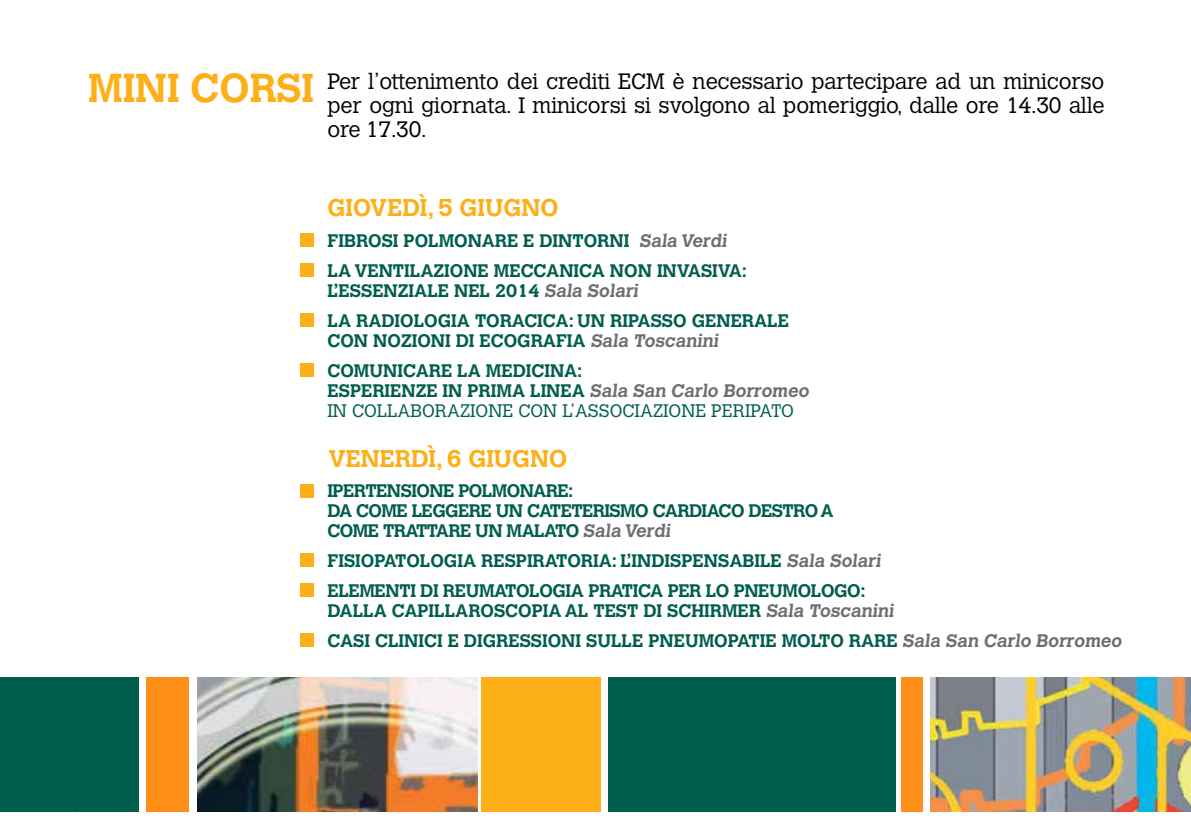
<style>
.page{position:relative;width:1191px;height:840px;background:#fff}
.page>*{position:absolute;margin:0;border:0;box-sizing:border-box;transform-origin:0 0}
.t1{font:700 24px "Calvert MT Std";color:#fcaf17}
.t2{font:300 22px/24px "Calvert MT Std";letter-spacing:-.01em;color:#000;text-align:justify}
.t3{font:700 18px/30px "Calvert MT Std";color:#005e4c}
.t4{font:700 18px/30px "Calvert MT Std";letter-spacing:-.02em;color:#005e4c}
.t5{font:700 18px/20px "Calvert MT Std";letter-spacing:-.03em;color:#005e4c}
.t6{font:300 18px "Calvert MT Std";color:#005e4c}
.s1{font-weight:700;font-size:40px;color:#fcaf17}
.s2{color:#6d6e71}
.s3{font-weight:300}
</style>
<div class="page">
<div style="left:300px;top:234px;width:13px;height:13px;background:#fcaf17"></div>
<div style="left:300px;top:263px;width:13px;height:13px;background:#fcaf17"></div>
<div style="left:300px;top:313px;width:13px;height:13px;background:#fcaf17"></div>
<div style="left:300px;top:363px;width:13px;height:13px;background:#fcaf17"></div>
<div style="left:300px;top:484px;width:13px;height:13px;background:#fcaf17"></div>
<div style="left:300px;top:583px;width:13px;height:13px;background:#fcaf17"></div>
<div style="left:300px;top:553px;width:13px;height:13px;background:#fcaf17"></div>
<div style="left:300px;top:633px;width:13px;height:13px;background:#fcaf17"></div>
<div style="left:481px;top:677px;width:120px;height:134px;background:#fcaf17"></div>
<div style="left:608px;top:677px;width:287px;height:134px;background:#005e4c"></div>
<div style="left:0;top:677px;width:139px;height:134px;background:#005e4c"></div>
<div style="left:146px;top:677px;width:42px;height:134px;background:#ff8f19"></div>
<div style="left:901px;top:677px;width:21px;height:134px;background:#ff8f19"></div>
<img style="left:930px;top:677px;width:261px;height:134px">
<img style="left:197px;top:677px;width:280px;height:134px">
<p class="t2" style="left:327px;top:70px;width:778px;text-indent:-239px"><span class="s1">MINI CORSI</span> Per l’ottenimento dei crediti ECM è necessario partecipare ad un minicorso per ogni giornata. I minicorsi si svolgono al pomeriggio, dalle ore 14.30 alle ore 17.30.</p>
<h1 class="t1" style="left:327px;top:192px;width:17px">GIOVED</h1>
<h1 class="t1" style="left:420px;top:192px;width:140px">Ì, 5 GIUGNO</h1>
<p class="t3" style="left:327px;top:225px;width:421px">FIBROSI POLMONARE E DINTORNI <span class="s2">SALA VERDI<br></span>LA VENTILAZIONE MECCANICA NON INVASIVA:</p>
<p class="t3" style="left:327px;top:275px;width:463px">L’ESSENZIALE NEL 2014 <span class="s2">SALA SOLARI<br></span>LA RADIOLOGIA TORACICA: UN RIPASSO GENERALE</p>
<p class="t3" style="left:327px;top:325px;width:395px">CON NOZIONI DI ECOGRAFIA <span class="s2">SALA TOSCANINI<br></span>COMUNICARE LA MEDICINA:</p>
<p class="t3" style="left:327px;top:380px;width:486px;line-height:20px">ESPERIENZE IN PRIMA LINEA <span class="s2">SALA SAN CARLO BORROMEO<br></span><span class="s3">In collaborazione</span></p>
<p class="t6" style="left:518px;top:400px;width:14px">con</p>
<p class="t6" style="left:562px;top:400px;width:38px">l’Associazione</p>
<p class="t6" style="left:711px;top:400px;width:22px">Peripato</p>
<h1 class="t1" style="left:328px;top:442px;width:240px">VENERDÌ, 6 GIUGNO</h1>
<p class="t5" style="left:327px;top:480px;width:507px">IPERTENSIONE POLMONARE:<br>DA COME LEGGERE UN CATETERISMO CARDIACO DESTRO A<br>COME TRATTARE UN MALATO <span class="s2">SALA VERDI</span></p>
<p class="t4" style="left:327px;top:545px;width:557px">FISIOPATOLOGIA RESPIRATORIA: L’INDISPENSABILE <span class="s2">SALA SOLARI<br></span>ELEMENTI DI REUMATOLOGIA PRATICA PER LO PNEUMOLOGO:</p>
<p class="t3" style="left:327px;top:595px;width:798px">DALLA CAPILLAROSCOPIA AL TEST DI SCHIRMER <span class="s2">SALA TOSCANINI<br></span>CASI CLINICI E DIGRESSIONI SULLE PNEUMOPATIE MOLTO RARE <span class="s2">SALA SAN CARLO BORROMEO</span></p>
</div>
